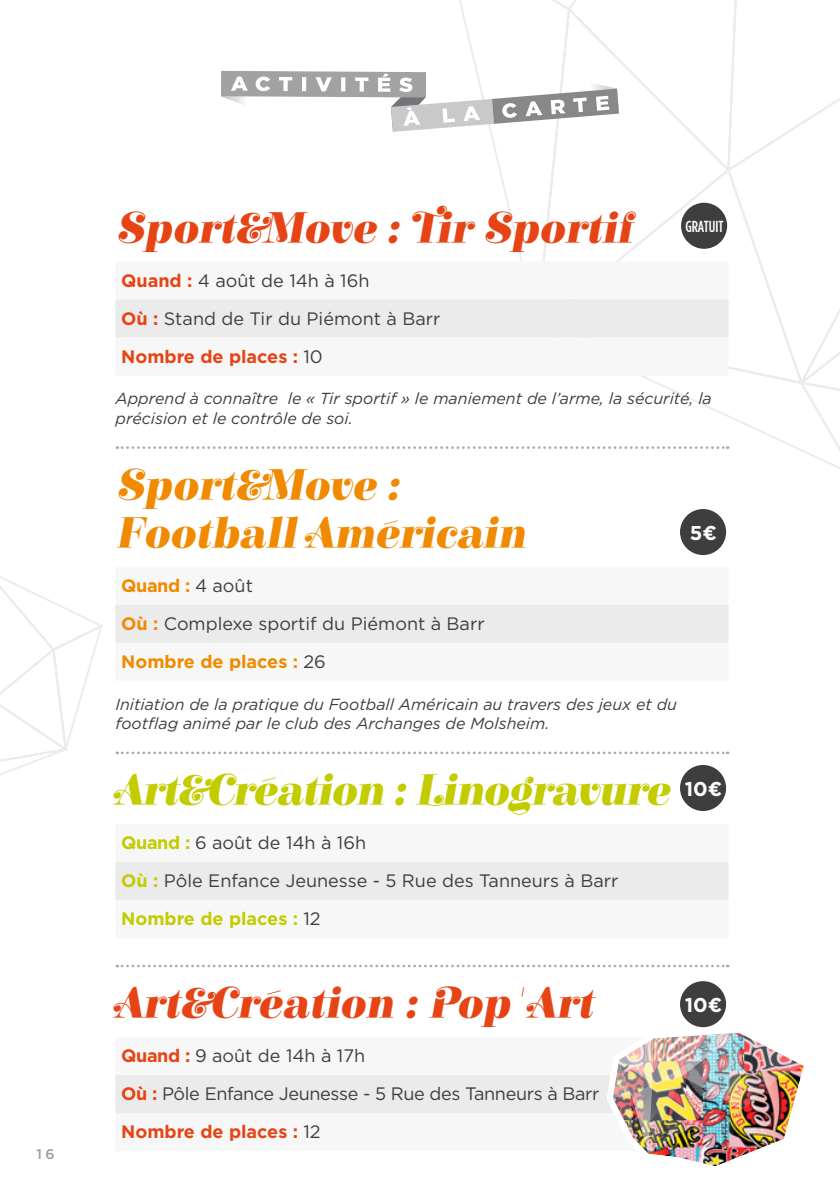
<style>
.page{position:relative;width:840px;height:1191px;background:#fff}
.page>*{position:absolute;margin:0;border:0;box-sizing:border-box;transform-origin:0 0}
.t1{font:italic 900 44px "Elsie Swash Caps";color:#e64415}
.t2{font:italic 900 44px/48px "Elsie Swash Caps";color:#f08a00}
.t3{font:italic 900 44px "Elsie Swash Caps";color:#c3cc00}
.t4{font:700 20px "Gotham";color:#fff}
.t5{font:18px/38px "Gotham";color:#3e3d40}
.t6{font:18px/38px "Gotham";letter-spacing:-.02em;color:#3e3d40}
.t7{font:italic 16px/19.2px "Gotham";color:#3e3d40}
.t8{font:500 16px "Gotham Condensed";color:#fff}
.t9{font:500 14px "Gotham";color:#9c9e9f}
.s1{font-weight:700;color:#e64415}
.s2{font-family:"Elsie"}
.s3{font-weight:700;color:#f08a00}
.s4{font-weight:700;color:#c3cc00}
</style>
<div class="page">
<svg style="left:459px;top:0;width:380px;height:468px"></svg>
<svg style="left:0;top:576px;width:103px;height:199px"></svg>
<svg style="left:221px;top:71px;width:397px;height:61px"></svg>
<div style="left:115px;top:261px;width:613px;height:38px;background:#f7f7f7"></div>
<div style="left:115px;top:299px;width:613px;height:38px;background:#ebebec"></div>
<div style="left:115px;top:337px;width:613px;height:38px;background:#f7f7f7"></div>
<svg style="left:117px;top:446px;width:610px;height:3px"></svg>
<div style="left:115px;top:567px;width:613px;height:38px;background:#f7f7f7"></div>
<div style="left:115px;top:605px;width:613px;height:38px;background:#ebebec"></div>
<div style="left:115px;top:643px;width:613px;height:38px;background:#f7f7f7"></div>
<svg style="left:117px;top:751px;width:610px;height:3px"></svg>
<div style="left:115px;top:824px;width:613px;height:38px;background:#f7f7f7"></div>
<div style="left:115px;top:862px;width:613px;height:38px;background:#ebebec"></div>
<div style="left:115px;top:900px;width:613px;height:38px;background:#f7f7f7"></div>
<svg style="left:117px;top:964px;width:610px;height:3px"></svg>
<div style="left:115px;top:1037px;width:613px;height:38px;background:#f7f7f7"></div>
<div style="left:115px;top:1075px;width:613px;height:38px;background:#ebebec"></div>
<div style="left:115px;top:1113px;width:613px;height:38px;background:#f7f7f7"></div>
<div style="left:679px;top:981px;width:46px;height:46px;background:#3e3d40;border-radius:50%"></div>
<div style="left:679px;top:765px;width:46px;height:46px;background:#3e3d40;border-radius:50%"></div>
<div style="left:679px;top:509px;width:46px;height:46px;background:#3e3d40;border-radius:50%"></div>
<div style="left:680px;top:203px;width:46px;height:46px;background:#3e3d40;border-radius:50%"></div>
<img style="left:607px;top:1021px;width:197px;height:145px">
<p class="t9" style="left:37px;top:1145px;width:20px">16</p>
<h1 class="t1" style="left:115px;top:204px;width:526px">Sport&amp;Move :Tir Sportif</h1>
<p class="t5" style="left:121px;top:261px;width:320px"><span class="s1">Quand :</span> 4 août de 14h à 16h<br><span class="s1">Où :</span> Stand de Tir du Piémont à Barr<br><span class="s1">Nombre de places :</span> 10</p>
<p class="t7" style="left:115px;top:389px;width:597px">Apprend à connaître le « Tir sportif » le maniement de l’arme, la sécurité, la précision et le contrôle de soi.</p>
<p class="t8" style="left:685px;top:217px;width:40px">GRATUIT</p>
<h1 class="t2" style="left:115px;top:463px;width:420px">Sport&amp;Move :<br><span class="s2">F</span>ootballAméricain</h1>
<p class="t5" style="left:121px;top:566px;width:365px"><span class="s3">Quand :</span> 4 août<br><span class="s3">Où :</span> Complexe sportif du Piémont à Barr<br><span class="s3">Nombre de places :</span> 26</p>
<p class="t7" style="left:115px;top:694px;width:562px">Initiation de la pratique du Football Américain au travers des jeux et du footflag animé par le club des Archanges de Molsheim.</p>
<p class="t4" style="left:689px;top:520px;width:28px">5€</p>
<h1 class="t3" style="left:115px;top:766px;width:563px">Art&amp;Création : Linogravure</h1>
<p class="t5" style="left:121px;top:823px;width:498px"><span class="s4">Quand :</span> 6 août de 14h à 16h<br><span class="s4">Où :</span> Pôle Enfance Jeunesse - 5 Rue des Tanneurs à Barr<br><span class="s4">Nombre de places :</span> 12</p>
<p class="t4" style="left:684px;top:775px;width:39px">10€</p>
<h1 class="t1" style="left:115px;top:979px;width:487px">Art&amp;Création :Pop'Art</h1>
<p class="t6" style="left:121px;top:1036px;width:479px"><span class="s1">Quand :</span> 9 août de 14h à 17h<br><span class="s1">Où :</span> Pôle Enfance Jeunesse - 5 Rue des Tanneurs à Barr<br><span class="s1">Nombre de places :</span> 12</p>
<p class="t4" style="left:684px;top:992px;width:39px">10€</p>
</div>
